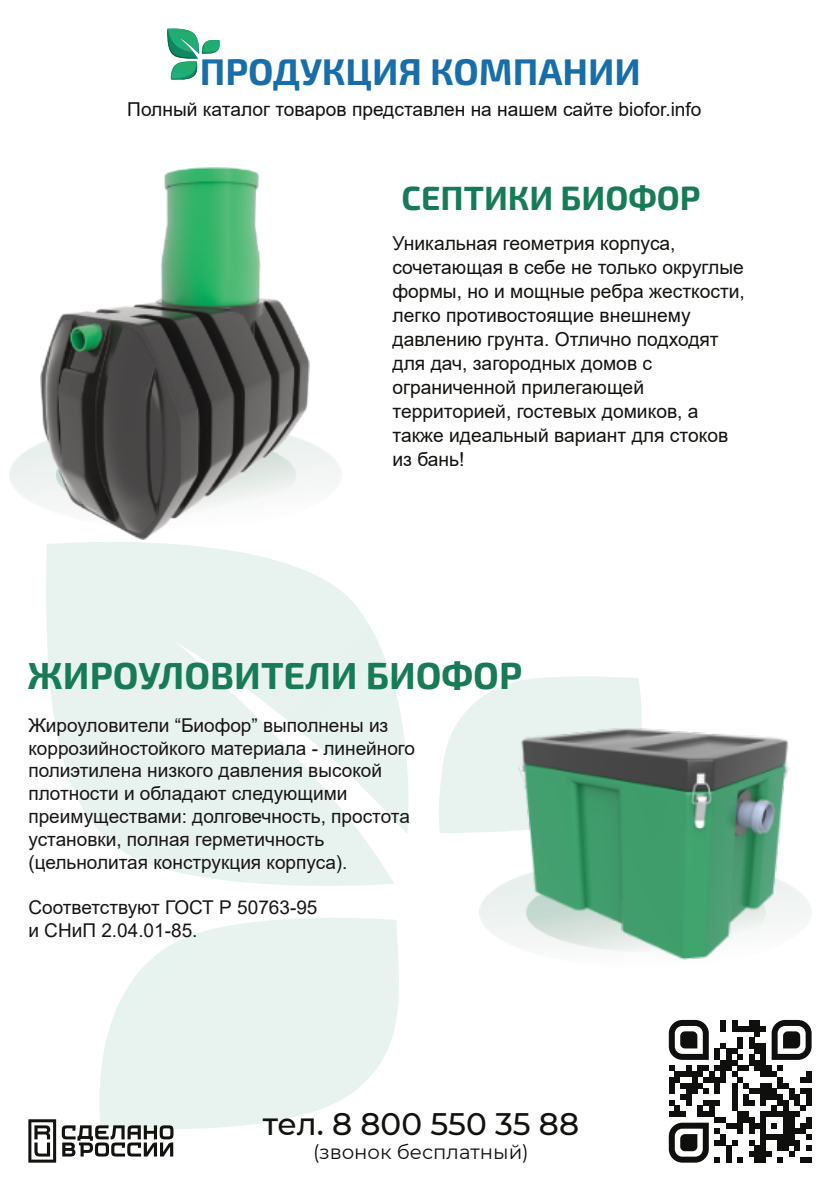
<style>
.page{position:relative;width:840px;height:1191px;background:#fff}
.page>*{position:absolute;margin:0;border:0;box-sizing:border-box;transform-origin:0 0}
.t1{font:700 37.6px "Exo 2.0";color:#167b56}
.t2{font:700 37px "Exo 2.0";color:#176ea9}
.t3{font:700 33.6px "Exo 2.0";color:#167b56}
.t4{font:500 31px "Montserrat";letter-spacing:-.005em;color:#12120f}
.t5{font:19.8px "Montserrat";color:#12120f}
.t6{font:19.2px/24px "Arial";color:#12120f}
.t7{font:19px/22.8px "Arial";color:#181615}
</style>
<div class="page">
<svg style="left:46px;top:539px;width:363px;height:347px"></svg>
<svg style="left:439px;top:714px;width:25px;height:119px"></svg>
<svg style="left:99px;top:918px;width:300px;height:225px"></svg>
<svg style="left:167px;top:28px;width:53px;height:52px"></svg>
<svg style="left:668px;top:1020px;width:143px;height:142px"></svg>
<svg style="left:28px;top:1119px;width:145px;height:43px"></svg>
<img style="left:41px;top:167px;width:268px;height:372px">
<img style="left:464px;top:676px;width:348px;height:284px">
<h2 class="t2" style="left:200px;top:59px;width:442px">ПРОДУКЦИЯ КОМПАНИИ</h2>
<p class="t6" style="left:127px;top:99px;width:575px">Полный каталог товаров представлен на нашем сайте biofor.info</p>
<h3 class="t3" style="left:401px;top:186px;width:300px">СЕПТИКИ БИОФОР</h3>
<p class="t6" style="left:392px;top:233px;width:354px">Уникальная геометрия корпуса, сочетающая в себе не только округлые формы, но и мощные ребра жесткости, легко противостоящие внешнему давлению грунта. Отлично подходят для дач, загородных домов с ограниченной прилегающей территорией, гостевых домиков, а также идеальный вариант для стоков из бань!</p>
<h1 class="t1" style="left:28px;top:663px;width:496px">ЖИРОУЛОВИТЕЛИ БИОФОР</h1>
<p class="t7" style="left:28px;top:715px;width:388px">Жироуловители “Биофор” выполнены из коррозийностойкого материала - линейного полиэтилена низкого давления высокой плотности и обладают следующими преимуществами: долговечность, простота установки, полная герметичность (цельнолитая конструкция корпуса).</p>
<p class="t7" style="left:28px;top:898px;width:290px">Соответствуют ГОСТ Р 50763-95 и СНиП 2.04.01-85.</p>
<h3 class="t4" style="left:263px;top:1104px;width:317px">тел. 8 800 550 35 88</h3>
<p class="t5" style="left:313px;top:1139px;width:217px">(звонок бесплатный)</p>
</div>
